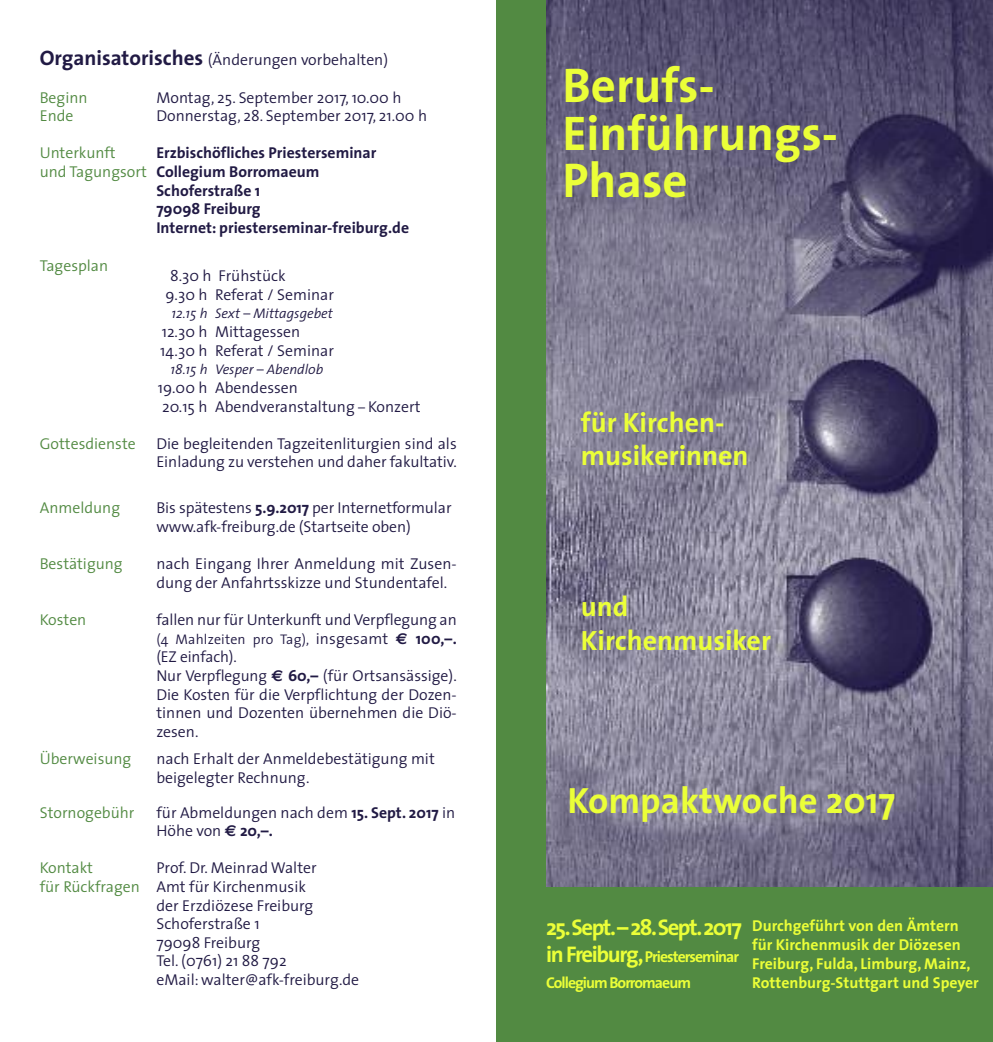
<style>
.page{position:relative;width:993px;height:1042px;background:#fff}
.page>*{position:absolute;margin:0;border:0;box-sizing:border-box;transform-origin:0 0}
.t1{font:700 49px/47.2px "The Sans";color:#ebff38}
.t2{font:700 36.75px "The Sans";color:#ebff38}
.t3{font:700 28px/33.6px "The Sans";color:#ebff38}
.t4{font:700 22.75px "The Sans";letter-spacing:-.065em;color:#ebff38}
.t5{font:300 15.75px/18.6px "The Sans";color:#211a44}
.t6{font:700 15.75px "The Sans";color:#211a44}
.t7{font:700 15.75px/18.9px "The Sans";color:#ebff38}
.t8{font:300 15.75px "The Sans";color:#528a42}
.t9{font:700 15.75px/26.2px "The Sans";letter-spacing:-.06em;color:#ebff38}
.t10{font:italic 300 14px "The Sans";color:#211a44}
.t11{font:300 14px "The Sans";letter-spacing:.01em;color:#211a44}
.s1{font-weight:700;font-size:21px}
.s2{font-weight:300;color:#528a42}
.s3{font-style:italic;font-size:14px}
.s4{font-weight:700}
.s5{font-size:15.75px}
.s6{font-family:"Euro Sans";font-weight:700;font-size:15.75px}
.s7{font-weight:700;font-size:15.75px}
.s8{font-family:"Euro Sans";font-weight:700}
.s9{color:#528a42}
.s10{font-size:22.75px}
</style>
<div class="page">
<img style="left:546px;top:0;width:446px;height:888px">
<div style="left:496px;top:0;width:50px;height:1042px;background:#528a42"></div>
<div style="left:546px;top:888px;width:446px;height:154px;background:#528a42"></div>
<p class="t5" style="left:40px;top:53px;width:350px"><span class="s1">Organisatorisches</span> (Änderungen vorbehalten)</p>
<p class="t8" style="left:40px;top:92px;width:49px">Beginn</p>
<p class="t5" style="left:156px;top:90px;width:246px">Montag, 25. September 2017, 10.00 h</p>
<p class="t8" style="left:40px;top:111px;width:35px">Ende</p>
<p class="t5" style="left:156px;top:109px;width:272px">Donnerstag, 28. September 2017, 21.00 h</p>
<p class="t8" style="left:40px;top:148px;width:77px">Unterkunft</p>
<p class="t6" style="left:156px;top:147px;width:221px">Erzbischöfliches Priesterseminar</p>
<p class="t6" style="left:40px;top:166px;width:281px"><span class="s2">und Tagungsort</span> Collegium Borromaeum</p>
<p class="t6" style="left:156px;top:184px;width:105px">Schoferstraße 1</p>
<p class="t6" style="left:156px;top:203px;width:106px">79098 Freiburg</p>
<p class="t6" style="left:156px;top:221px;width:254px">Internet: priesterseminar-freiburg.de</p>
<p class="t8" style="left:40px;top:261px;width:70px">Tagesplan</p>
<p class="t5" style="left:165px;top:269px;width:170px">8.30 h Frühstück<br>9.30 h Referat / Seminar</p>
<p class="t10" style="left:171px;top:308px;width:163px">12.15 h Sext – Mittagsgebet</p>
<p class="t5" style="left:160px;top:324px;width:175px">12.30 h Mittagessen<br>14.30 h Referat / Seminar</p>
<p class="t10" style="left:170px;top:364px;width:154px">18.15 h Vesper – Abendlob</p>
<p class="t5" style="left:158px;top:380px;width:264px">19.00 h Abendessen<br>20.15 h Abendveranstaltung <span class="s3">–</span> Konzert</p>
<p class="t8" style="left:40px;top:438px;width:98px">Gottesdienste</p>
<p class="t5" style="left:156px;top:436px;width:302px">Die begleitenden Tagzeitenliturgien sind als<br>Einladung zu verstehen und daher fakultativ.</p>
<p class="t8" style="left:40px;top:503px;width:82px">Anmeldung</p>
<p class="t5" style="left:156px;top:501px;width:296px">Bis spätestens <span class="s4">5.9.2017</span> per Internetformular www.afk-freiburg.de (Startseite oben)</p>
<p class="t8" style="left:40px;top:559px;width:84px">Bestätigung</p>
<p class="t5" style="left:156px;top:557px;width:302px">nach Eingang Ihrer Anmeldung mit Zusen&shy;dung der Anfahrtsskizze und Stundentafel.</p>
<p class="t8" style="left:40px;top:614px;width:48px">Kosten</p>
<p class="t5" style="left:156px;top:612px;width:302px">fallen nur für Unterkunft und Verpflegung an</p>
<p class="t11" style="left:156px;top:634px;width:302px">(4 Mahlzeiten pro Tag), <span class="s5">insgesamt</span> <span class="s6">€</span> <span class="s7">100,–.</span></p>
<p class="t5" style="left:156px;top:650px;width:302px">(EZ einfach).<br>Nur Verpflegung <span class="s8">€</span> <span class="s4">60,–</span> (für Ortsansässige).<br>Die Kosten für die Verpflichtung der Dozen&shy;tinnen und Dozenten übernehmen die Diö&shy;zesen.</p>
<p class="t8" style="left:40px;top:753px;width:93px">Überweisung</p>
<p class="t5" style="left:156px;top:751px;width:280px">nach Erhalt der Anmeldebestätigung mit beigelegter Rechnung.</p>
<p class="t8" style="left:40px;top:807px;width:96px">Stornogebühr</p>
<p class="t5" style="left:156px;top:805px;width:300px">für Abmeldungen nach dem <span class="s4">15. Sept. 2017</span> in<br>Höhe von <span class="s8">€</span> <span class="s4">20,–.</span></p>
<p class="t8" style="left:40px;top:863px;width:55px">Kontakt</p>
<p class="t5" style="left:156px;top:861px;width:162px">Prof. Dr. Meinrad Walter</p>
<p class="t5" style="left:40px;top:879px;width:267px"><span class="s9">für Rückfragen</span> Amt für Kirchenmusik</p>
<p class="t5" style="left:156px;top:898px;width:158px">der Erzdiözese Freiburg</p>
<p class="t5" style="left:156px;top:916px;width:105px">Schoferstraße 1</p>
<p class="t5" style="left:156px;top:935px;width:105px">79098 Freiburg</p>
<p class="t5" style="left:156px;top:954px;width:132px">Tel. (0761) 21 88 792</p>
<p class="t5" style="left:156px;top:972px;width:204px">eMail: walter@afk-freiburg.de</p>
<h1 class="t1" style="left:562px;top:67px;width:277px">Berufs-<br>Einführungs-<br>Phase</h1>
<h3 class="t3" style="left:580px;top:408px;width:169px">für Kirchen&shy;musikerinnen</h3>
<h3 class="t3" style="left:580px;top:592px;width:191px">und<br>Kirchenmusiker</h3>
<h2 class="t2" style="left:567px;top:786px;width:329px">Kompaktwoche 2017</h2>
<h3 class="t4" style="left:546px;top:918px;width:197px">25.Sept.–28.Sept.2017</h3>
<p class="t9" style="left:546px;top:944px;width:194px"><span class="s10">in Freiburg,</span>Priesterseminar<br>Collegium Borromaeum</p>
<p class="t7" style="left:752px;top:918px;width:228px">Durchgeführt von den Ämtern für Kirchenmusik der Diözesen<br>Freiburg, Fulda, Limburg, Mainz,<br>Rottenburg-Stuttgart und Speyer</p>
</div>
